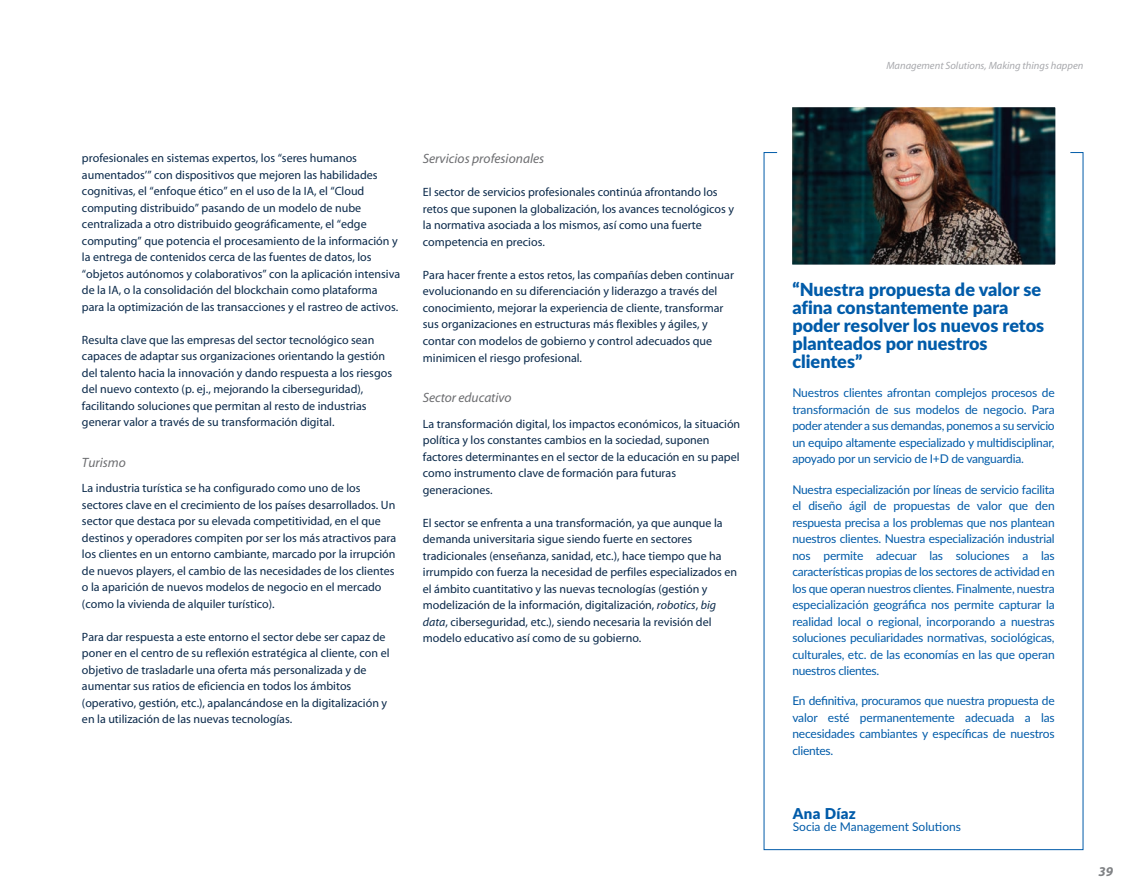
<style>
.page{position:relative;width:1146px;height:893px;background:#fff}
.page>*{position:absolute;margin:0;border:0;box-sizing:border-box;transform-origin:0 0}
.t1{font:900 18px/18px "Lato";color:#015ba9}
.t2{font:900 15px "Lato";letter-spacing:.025em;color:#015ba9}
.t3{font:italic 13.5px "Myriad";color:#6c6d70}
.t4{font:italic 700 13.5px "Myriad";color:#808285}
.t5{font:12px/16.5px "Myriad";color:#0a294a}
.t6{font:12px/16.5px "Lato";letter-spacing:-.015em;color:#015ba9;text-align:justify}
.t7{font:italic 10.5px "Myriad";color:#a8a9ad}
.s1{font-style:italic}
</style>
<div class="page">
<img style="left:793px;top:108px;width:261px;height:156px">
<p class="t5" style="left:82px;top:150px;width:319px">profesionales en sistemas expertos, los “seres humanos aumentados’” con dispositivos que mejoren las habilidades cognitivas, el “enfoque ético” en el uso de la IA, el “Cloud computing distribuido” pasando de un modelo de nube centralizada a otro distribuido geográficamente, el “edge computing” que potencia el procesamiento de la información y la entrega de contenidos cerca de las fuentes de datos, los “objetos autónomos y colaborativos” con la aplicación intensiva de la IA, o la consolidación del blockchain como plataforma para la optimización de las transacciones y el rastreo de activos.</p>
<p class="t5" style="left:82px;top:332px;width:311px">Resulta clave que las empresas del sector tecnológico sean capaces de adaptar sus organizaciones orientando la gestión del talento hacia la innovación y dando respuesta a los riesgos del nuevo contexto (p. ej., mejorando la ciberseguridad), facilitando soluciones que permitan al resto de industrias generar valor a través de su transformación digital.</p>
<p class="t3" style="left:82px;top:455px;width:45px">Turismo</p>
<p class="t5" style="left:82px;top:480px;width:316px">La industria turística se ha configurado como uno de los sectores clave en el crecimiento de los países desarrollados. Un sector que destaca por su elevada competitividad, en el que destinos y operadores compiten por ser los más atractivos para los clientes en un entorno cambiante, marcado por la irrupción de nuevos players, el cambio de las necesidades de los clientes o la aparición de nuevos modelos de negocio en el mercado (como la vivienda de alquiler turístico).</p>
<p class="t5" style="left:82px;top:629px;width:309px">Para dar respuesta a este entorno el sector debe ser capaz de poner en el centro de su reflexión estratégica al cliente, con el objetivo de trasladarle una oferta más personalizada y de aumentar sus ratios de eficiencia en todos los ámbitos (operativo, gestión, etc.), apalancándose en la digitalización y en la utilización de las nuevas tecnologías.</p>
<p class="t3" style="left:423px;top:152px;width:123px">Servicios profesionales</p>
<p class="t5" style="left:423px;top:185px;width:313px">El sector de servicios profesionales continúa afrontando los retos que suponen la globalización, los avances tecnológicos y la normativa asociada a los mismos, así como una fuerte competencia en precios.</p>
<p class="t5" style="left:423px;top:267px;width:312px">Para hacer frente a estos retos, las compañías deben continuar evolucionando en su diferenciación y liderazgo a través del conocimiento, mejorar la experiencia de cliente, transformar sus organizaciones en estructuras más flexibles y ágiles, y contar con modelos de gobierno y control adecuados que minimicen el riesgo profesional.</p>
<p class="t3" style="left:423px;top:391px;width:90px">Sector educativo</p>
<p class="t5" style="left:423px;top:416px;width:319px">La transformación digital, los impactos económicos, la situación política y los constantes cambios en la sociedad, suponen factores determinantes en el sector de la educación en su papel como instrumento clave de formación para futuras generaciones.</p>
<p class="t5" style="left:423px;top:515px;width:316px">El sector se enfrenta a una transformación, ya que aunque la demanda universitaria sigue siendo fuerte en sectores tradicionales (enseñanza, sanidad, etc.), hace tiempo que ha irrumpido con fuerza la necesidad de perfiles especializados en el ámbito cuantitativo y las nuevas tecnologías (gestión y modelización de la información, digitalización, <span class="s1">robotics</span>, <span class="s1">big data</span>, ciberseguridad, etc.), siendo necesaria la revisión del modelo educativo así como de su gobierno.</p>
<p class="t7" style="left:886px;top:60px;width:198px">Management Solutions, Making things happen</p>
<h1 class="t1" style="left:792px;top:281px;width:253px">“Nuestra propuesta de valor se afina constantemente para poder resolver los nuevos retos planteados por nuestros clientes”</h1>
<p class="t6" style="left:792px;top:385px;width:264px">Nuestros clientes afrontan complejos procesos de transformación de sus modelos de negocio. Para poder atender a sus demandas, ponemos a su servicio un equipo altamente especializado y multidisciplinar, apoyado por un servicio de I+D de vanguardia.</p>
<p class="t6" style="left:792px;top:481px;width:264px">Nuestra especialización por líneas de servicio facilita el diseño ágil de propuestas de valor que den respuesta precisa a los problemas que nos plantean nuestros clientes. Nuestra especialización industrial nos permite adecuar las soluciones a las características propias de los sectores de actividad en los que operan nuestros clientes. Finalmente, nuestra especialización geográfica nos permite capturar la realidad local o regional, incorporando a nuestras soluciones peculiaridades normativas, sociológicas, culturales, etc. de las economías en las que operan nuestros clientes.</p>
<p class="t6" style="left:792px;top:693px;width:264px">En definitiva, procuramos que nuestra propuesta de valor esté permanentemente adecuada a las necesidades cambiantes y específicas de nuestros clientes.</p>
<p class="t2" style="left:792px;top:805px;width:65px">Ana Díaz</p>
<p class="t6" style="left:792px;top:819px;width:170px">Socia de Management Solutions</p>
<p class="t4" style="left:1098px;top:864px;width:16px">39</p>
</div>
